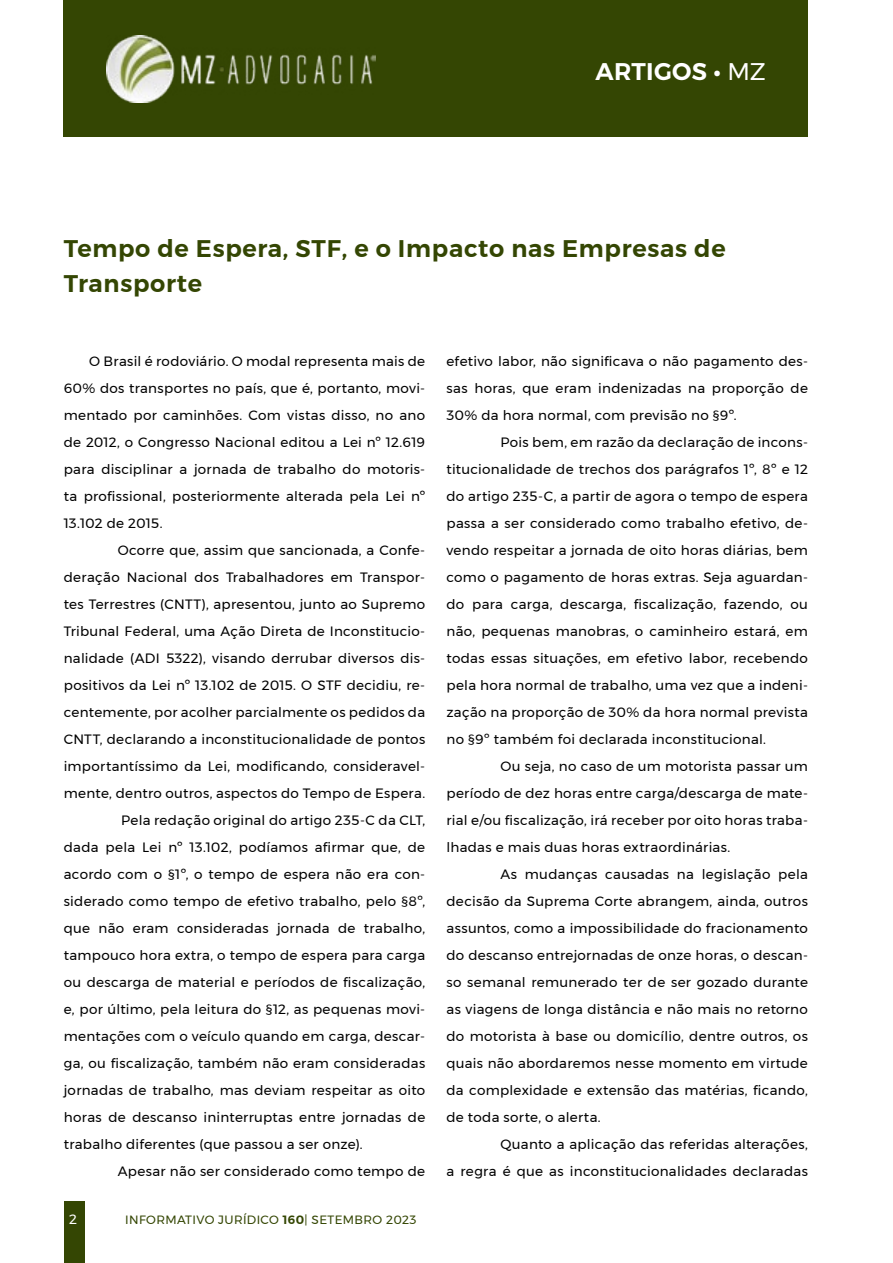
<style>
.page{position:relative;width:893px;height:1263px;background:#fff}
.page>*{position:absolute;margin:0;border:0;box-sizing:border-box;transform-origin:0 0}
.t1{font:600 24px/34.5px "Montserrat";letter-spacing:.03em;color:#344603}
.t2{font:600 24px "Montserrat";letter-spacing:.01em;color:#fff}
.t3{font:13.5px "Montserrat";letter-spacing:.02em;color:#000}
.t4{font:13.5px "Montserrat";color:#fff}
.t5{font:12px "Montserrat";letter-spacing:.03em;color:#344603}
.s1{font-weight:400}
.s2{font-weight:600}
</style>
<div class="page">
<div style="left:64px;top:1201px;width:21px;height:62px;background:#344603"></div>
<div style="left:64px;top:0;width:744px;height:136px;background:#344603"></div>
<img style="left:106px;top:36px;width:269px;height:67px">
<h1 class="t2" style="left:596px;top:53px;width:172px">ARTIGOS • <span class="s1">MZ</span></h1>
<h1 class="t1" style="left:64px;top:231px;width:663px">Tempo de Espera, STF, e o Impacto nas Empresas de<br>Transporte</h1>
<p class="t3" style="left:89px;top:351px;width:337px">O Brasil é rodoviário. O modal representa mais de</p>
<p class="t3" style="left:64px;top:378px;width:363px">60% dos transportes no país, que é, portanto, movi-</p>
<p class="t3" style="left:64px;top:405px;width:363px">mentado por caminhões. Com vistas disso, no ano</p>
<p class="t3" style="left:64px;top:432px;width:363px">de 2012, o Congresso Nacional editou a Lei nº 12.619</p>
<p class="t3" style="left:64px;top:459px;width:363px">para disciplinar a jornada de trabalho do motoris-</p>
<p class="t3" style="left:64px;top:486px;width:363px">ta profissional, posteriormente alterada pela Lei nº</p>
<p class="t3" style="left:64px;top:513px;width:100px">13.102 de 2015.</p>
<p class="t3" style="left:118px;top:540px;width:309px">Ocorre que, assim que sancionada, a Confe-</p>
<p class="t3" style="left:64px;top:567px;width:363px">deração Nacional dos Trabalhadores em Transpor-</p>
<p class="t3" style="left:64px;top:594px;width:363px">tes Terrestres (CNTT), apresentou, junto ao Supremo</p>
<p class="t3" style="left:64px;top:621px;width:363px">Tribunal Federal, uma Ação Direta de Inconstitucio-</p>
<p class="t3" style="left:64px;top:648px;width:363px">nalidade (ADI 5322), visando derrubar diversos dis-</p>
<p class="t3" style="left:64px;top:675px;width:363px">positivos da Lei nº 13.102 de 2015. O STF decidiu, re-</p>
<p class="t3" style="left:64px;top:702px;width:363px">centemente, por acolher parcialmente os pedidos da</p>
<p class="t3" style="left:64px;top:729px;width:363px">CNTT, declarando a inconstitucionalidade de pontos</p>
<p class="t3" style="left:64px;top:756px;width:363px">importantíssimo da Lei, modificando, consideravel-</p>
<p class="t3" style="left:64px;top:783px;width:363px">mente, dentro outros, aspectos do Tempo de Espera.</p>
<p class="t3" style="left:121px;top:810px;width:306px">Pela redação original do artigo 235-C da CLT,</p>
<p class="t3" style="left:64px;top:837px;width:363px">dada pela Lei nº 13.102, podíamos afirmar que, de</p>
<p class="t3" style="left:64px;top:864px;width:363px">acordo com o §1º, o tempo de espera não era con-</p>
<p class="t3" style="left:64px;top:891px;width:363px">siderado como tempo de efetivo trabalho, pelo §8º,</p>
<p class="t3" style="left:64px;top:918px;width:363px">que não eram consideradas jornada de trabalho,</p>
<p class="t3" style="left:64px;top:945px;width:363px">tampouco hora extra, o tempo de espera para carga</p>
<p class="t3" style="left:64px;top:972px;width:363px">ou descarga de material e períodos de fiscalização,</p>
<p class="t3" style="left:64px;top:999px;width:363px">e, por último, pela leitura do §12, as pequenas movi-</p>
<p class="t3" style="left:64px;top:1026px;width:363px">mentações com o veículo quando em carga, descar-</p>
<p class="t3" style="left:64px;top:1053px;width:363px">ga, ou fiscalização, também não eram consideradas</p>
<p class="t3" style="left:64px;top:1080px;width:363px">jornadas de trabalho, mas deviam respeitar as oito</p>
<p class="t3" style="left:64px;top:1107px;width:363px">horas de descanso ininterruptas entre jornadas de</p>
<p class="t3" style="left:64px;top:1134px;width:300px">trabalho diferentes (que passou a ser onze).</p>
<p class="t3" style="left:118px;top:1161px;width:309px">Apesar não ser considerado como tempo de</p>
<p class="t4" style="left:69px;top:1208px;width:9px">2</p>
<p class="t5" style="left:125px;top:1210px;width:293px">INFORMATIVO JURÍDICO <span class="s2">160</span>| SETEMBRO 2023</p>
<p class="t3" style="left:446px;top:351px;width:363px">efetivo labor, não significava o não pagamento des-</p>
<p class="t3" style="left:446px;top:378px;width:363px">sas horas, que eram indenizadas na proporção de</p>
<p class="t3" style="left:446px;top:405px;width:292px">30% da hora normal, com previsão no §9º.</p>
<p class="t3" style="left:500px;top:432px;width:309px">Pois bem, em razão da declaração de incons-</p>
<p class="t3" style="left:446px;top:459px;width:363px">titucionalidade de trechos dos parágrafos 1º, 8º e 12</p>
<p class="t3" style="left:446px;top:486px;width:363px">do artigo 235-C, a partir de agora o tempo de espera</p>
<p class="t3" style="left:446px;top:513px;width:363px">passa a ser considerado como trabalho efetivo, de-</p>
<p class="t3" style="left:446px;top:540px;width:363px">vendo respeitar a jornada de oito horas diárias, bem</p>
<p class="t3" style="left:446px;top:567px;width:363px">como o pagamento de horas extras. Seja aguardan-</p>
<p class="t3" style="left:446px;top:594px;width:363px">do para carga, descarga, fiscalização, fazendo, ou</p>
<p class="t3" style="left:446px;top:621px;width:363px">não, pequenas manobras, o caminheiro estará, em</p>
<p class="t3" style="left:446px;top:648px;width:363px">todas essas situações, em efetivo labor, recebendo</p>
<p class="t3" style="left:446px;top:675px;width:363px">pela hora normal de trabalho, uma vez que a indeni-</p>
<p class="t3" style="left:446px;top:702px;width:363px">zação na proporção de 30% da hora normal prevista</p>
<p class="t3" style="left:446px;top:729px;width:321px">no §9º também foi declarada inconstitucional.</p>
<p class="t3" style="left:500px;top:756px;width:309px">Ou seja, no caso de um motorista passar um</p>
<p class="t3" style="left:446px;top:783px;width:363px">período de dez horas entre carga/descarga de mate-</p>
<p class="t3" style="left:446px;top:810px;width:363px">rial e/ou fiscalização, irá receber por oito horas traba-</p>
<p class="t3" style="left:446px;top:837px;width:285px">lhadas e mais duas horas extraordinárias.</p>
<p class="t3" style="left:500px;top:864px;width:309px">As mudanças causadas na legislação pela</p>
<p class="t3" style="left:446px;top:891px;width:363px">decisão da Suprema Corte abrangem, ainda, outros</p>
<p class="t3" style="left:446px;top:918px;width:363px">assuntos, como a impossibilidade do fracionamento</p>
<p class="t3" style="left:446px;top:945px;width:363px">do descanso entrejornadas de onze horas, o descan-</p>
<p class="t3" style="left:446px;top:972px;width:363px">so semanal remunerado ter de ser gozado durante</p>
<p class="t3" style="left:446px;top:999px;width:363px">as viagens de longa distância e não mais no retorno</p>
<p class="t3" style="left:446px;top:1026px;width:363px">do motorista à base ou domicílio, dentre outros, os</p>
<p class="t3" style="left:446px;top:1053px;width:363px">quais não abordaremos nesse momento em virtude</p>
<p class="t3" style="left:446px;top:1080px;width:363px">da complexidade e extensão das matérias, ficando,</p>
<p class="t3" style="left:446px;top:1107px;width:156px">de toda sorte, o alerta.</p>
<p class="t3" style="left:500px;top:1134px;width:309px">Quanto a aplicação das referidas alterações,</p>
<p class="t3" style="left:446px;top:1161px;width:363px">a regra é que as inconstitucionalidades declaradas</p>
</div>
